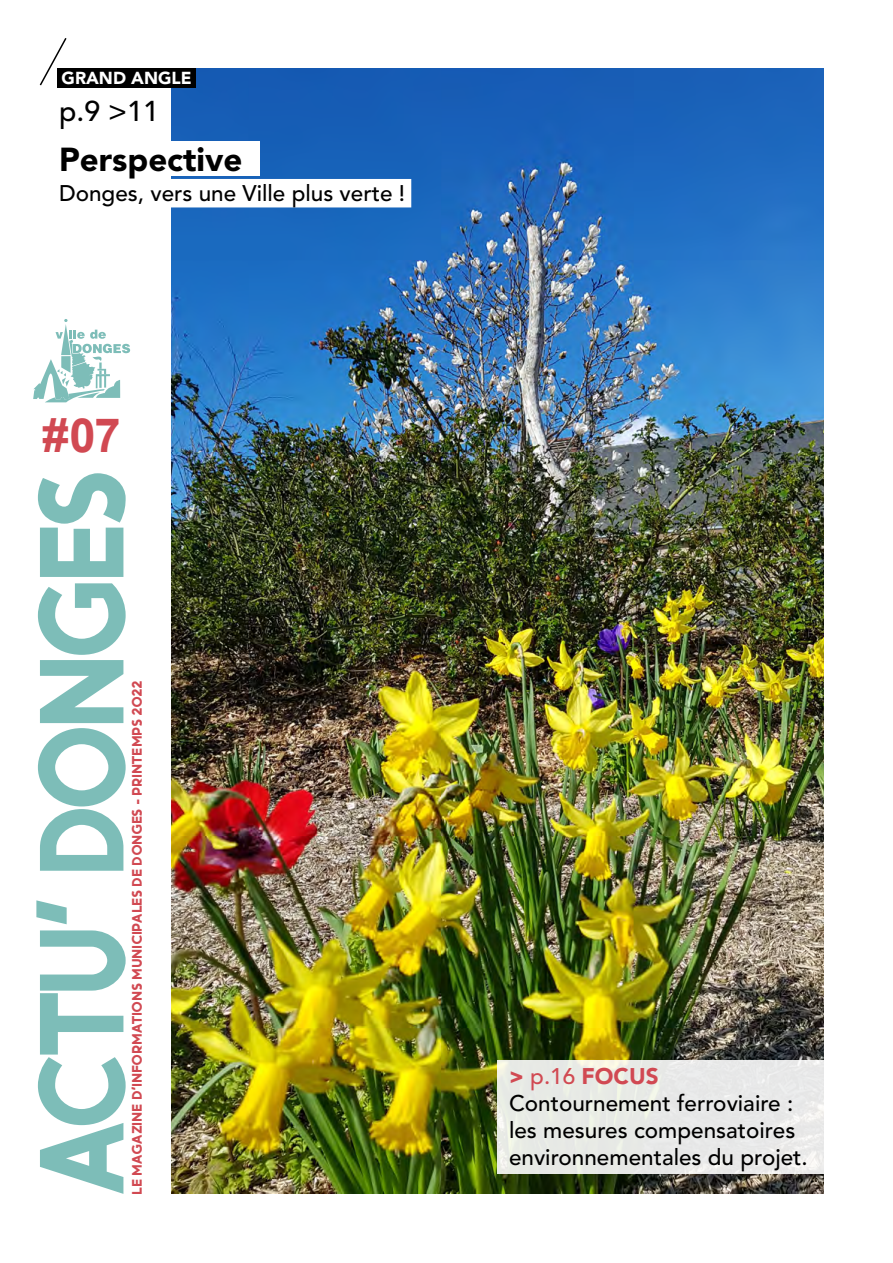
<style>
.page{position:relative;width:893px;height:1263px;background:#fff}
.page>*{position:absolute;margin:0;border:0;box-sizing:border-box;transform-origin:0 0}
.t1{font:700 169.05px "MOMCAKE";letter-spacing:-.04em;color:#7dbdb8;scale:.89 1}
.t2{font:700 47.1px "Arial";color:#d14952}
.t3{font:900 33px "Avenir LT Std";color:#000}
.t4{font:500 28.5px "Avenir LT Std";color:#000}
.t5{font:500 22.5px/27px "Avenir LT Std";color:#000}
.t6{font:700 19.5px "MOMCAKE";letter-spacing:.01em;color:#d14952}
.t7{font:900 17.25px "Avenir LT Std";color:#fff}
.s1{font-weight:900;color:#d14952}
.s2{color:#d14952}
</style>
<div class="page">
<img style="left:171px;top:68px;width:652px;height:1126px">
<svg style="left:39px;top:38px;width:28px;height:48px"></svg>
<svg style="left:33px;top:319px;width:97px;height:83px"></svg>
<div style="left:57px;top:68px;width:139px;height:20px;background:#000"></div>
<div style="left:59px;top:141px;width:200px;height:35px;background:#fff"></div>
<div style="left:59px;top:179px;width:352px;height:28px;background:#fff"></div>
<div style="left:497px;top:1060px;width:332px;height:114px;background:#e8e9e6"></div>
<p class="t7" style="left:62px;top:68px;width:132px">grand angle</p>
<p class="t4" style="left:59px;top:95px;width:101px">p.9 &gt;11</p>
<h3 class="t3" style="left:59px;top:139px;width:185px">Perspective</h3>
<p class="t5" style="left:59px;top:180px;width:347px">Donges, vers une Ville plus verte !</p>
<h2 class="t2" style="left:42px;top:402px;width:80px">#07</h2>
<h1 class="t1" style="left:-34px;top:1194px;width:821px;rotate:-90deg">actu' donges</h1>
<p class="t6" style="left:124px;top:1194px;width:515px;rotate:-90deg">le magazine d'informations municipales de donges - printemps 2022</p>
<p class="t5" style="left:509px;top:1064px;width:300px"><span class="s1">&gt;</span> <span class="s2">p.16</span> <span class="s1">FOCUS<br></span>Contournement ferroviaire : les mesures compensatoires environnementales du projet.</p>
</div>
